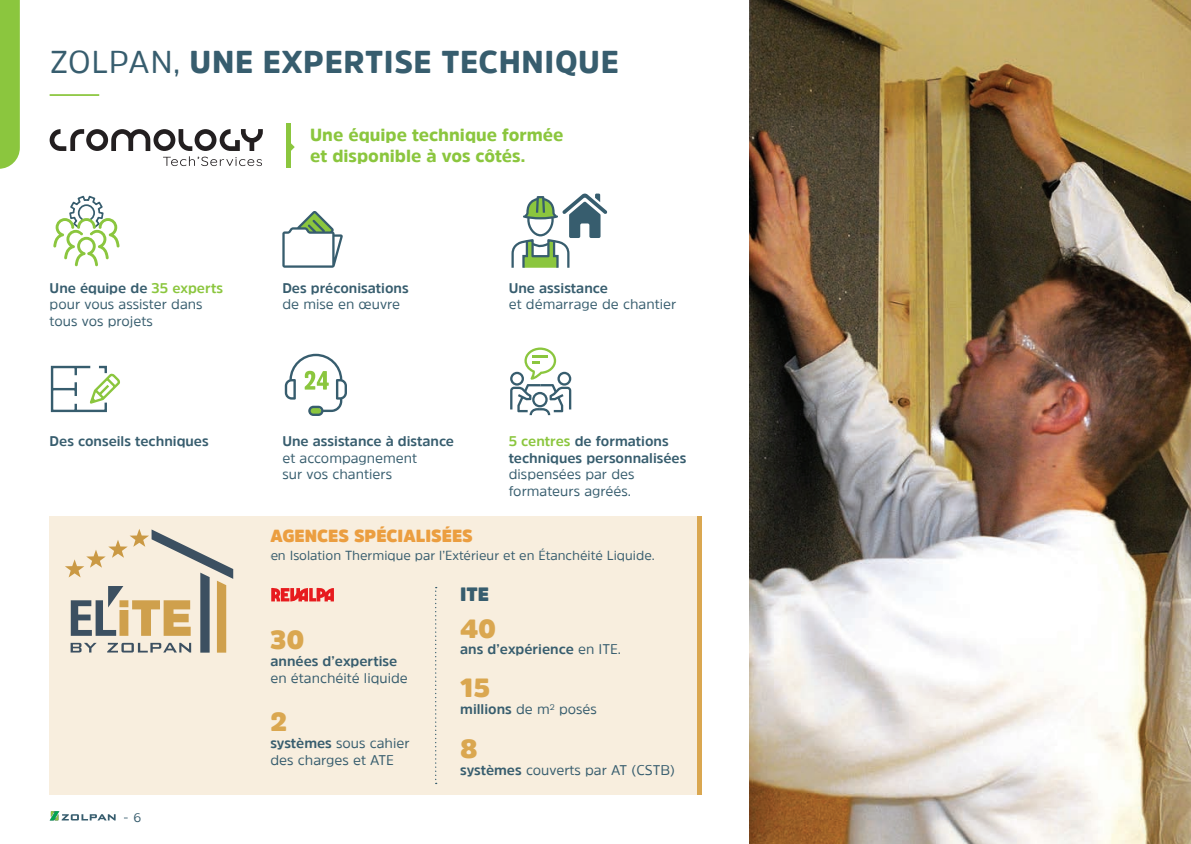
<style>
.page{position:relative;width:1191px;height:844px;background:#fff}
.page>*{position:absolute;margin:0;border:0;box-sizing:border-box;transform-origin:0 0}
.t1{font:900 31.5px "Amsi Pro";letter-spacing:.02em;color:#375d6e}
.t2{font:900 26.25px "Amsi Pro";color:#daa750}
.t3{font:900 19.25px "Amsi Pro";color:#375d6e}
.t4{font:900 17.5px/21px "Amsi Pro";color:#8bc63e}
.t5{font:900 17.5px "Amsi Pro";color:#eb9e40}
.t6{font:14px/16.8px "Amsi Pro";color:#375d6e}
.t7{font:700 14px/16.8px "Amsi Pro";color:#375d6e}
.t8{font:13.12px "Amsi Pro";color:#375d6e}
.t9{font:12.25px "Amsi Pro";color:#375d6e}
.s1{font-weight:400}
.s2{font-weight:700}
.s3{font-weight:700;color:#8bc63e}
.s4{color:#8bc63e}
</style>
<div class="page">
<svg style="left:50px;top:811px;width:66px;height:9px"></svg>
<div style="left:50px;top:516px;width:647px;height:278px;background:#f8eede"></div>
<svg style="left:65px;top:528px;width:168px;height:124px;background:#d7cdb8"></svg>
<hr style="left:50px;top:94px;width:49px;height:2px;background:#8bc63e">
<div style="left:697px;top:516px;width:5px;height:278px;background:#daa750"></div>
<svg style="left:282px;top:211px;width:61px;height:57px"></svg>
<svg style="left:50px;top:365px;width:70px;height:48px"></svg>
<svg style="left:510px;top:347px;width:61px;height:68px"></svg>
<svg style="left:285px;top:353px;width:62px;height:63px"></svg>
<svg style="left:0;top:0;width:20px;height:169px;background:#8fc845"></svg>
<img style="left:749px;top:0;width:442px;height:843px">
<div style="left:286px;top:123px;width:5px;height:45px;background:#8bc63e"></div>
<svg style="left:291px;top:143px;width:4px;height:8px"></svg>
<svg style="left:50px;top:129px;width:213px;height:37px"></svg>
<svg style="left:53px;top:195px;width:67px;height:71px"></svg>
<svg style="left:511px;top:193px;width:96px;height:75px"></svg>
<svg style="left:271px;top:586px;width:63px;height:15px"></svg>
<svg style="left:435px;top:586px;width:2px;height:197px"></svg>
<h1 class="t1" style="left:50px;top:40px;width:570px"><span class="s1">ZOLPAN,</span> UNE EXPERTISE TECHNIQUE</h1>
<p class="t4" style="left:310px;top:124px;width:255px">Une équipe technique formée et disponible à vos côtés.</p>
<p class="t6" style="left:50px;top:279px;width:175px"><span class="s2">Une équipe de</span> <span class="s3">35 experts </span>pour vous assister dans tous vos projets</p>
<p class="t7" style="left:282px;top:279px;width:128px">Des préconisations</p>
<p class="t6" style="left:282px;top:295px;width:119px">de mise en œuvre</p>
<p class="t7" style="left:509px;top:279px;width:101px">Une assistance</p>
<p class="t6" style="left:509px;top:295px;width:169px">et démarrage de chantier</p>
<p class="t7" style="left:50px;top:432px;width:161px">Des conseils techniques</p>
<p class="t7" style="left:282px;top:432px;width:173px">Une assistance à distance</p>
<p class="t6" style="left:282px;top:449px;width:136px">et accompagnement sur vos chantiers</p>
<p class="t5" style="left:270px;top:523px;width:204px">AGENCES SPÉCIALISÉES</p>
<p class="t7" style="left:509px;top:432px;width:179px"><span class="s4">5 centres</span> de formations techniques personnalisées</p>
<p class="t6" style="left:509px;top:465px;width:127px">dispensées par des formateurs agréés.</p>
<p class="t8" style="left:270px;top:546px;width:386px">en Isolation Thermique par l’Extérieur et en Étanchéité Liquide.</p>
<h3 class="t3" style="left:460px;top:581px;width:30px">ITE</h3>
<p class="t9" style="left:133px;top:809px;width:9px">6</p>
<h2 class="t2" style="left:460px;top:610px;width:38px">40</h2>
<p class="t7" style="left:460px;top:640px;width:162px">ans d’expérience <span class="s1">en ITE.</span></p>
<h2 class="t2" style="left:270px;top:621px;width:35px">30</h2>
<p class="t7" style="left:270px;top:652px;width:128px">années d’expertise</p>
<p class="t6" style="left:270px;top:669px;width:139px">en étanchéité liquide</p>
<h2 class="t2" style="left:460px;top:669px;width:31px">15</h2>
<p class="t7" style="left:460px;top:700px;width:138px">millions <span class="s1">de m</span><sup>2</sup> <span class="s1">posés</span></p>
<h2 class="t2" style="left:270px;top:703px;width:18px">2</h2>
<p class="t6" style="left:270px;top:733px;width:141px"><span class="s2">systèmes</span> sous cahier des charges et ATE</p>
<h2 class="t2" style="left:460px;top:730px;width:19px">8</h2>
<p class="t6" style="left:460px;top:761px;width:216px"><span class="s2">systèmes</span> couverts par AT (CSTB)</p>
</div>
